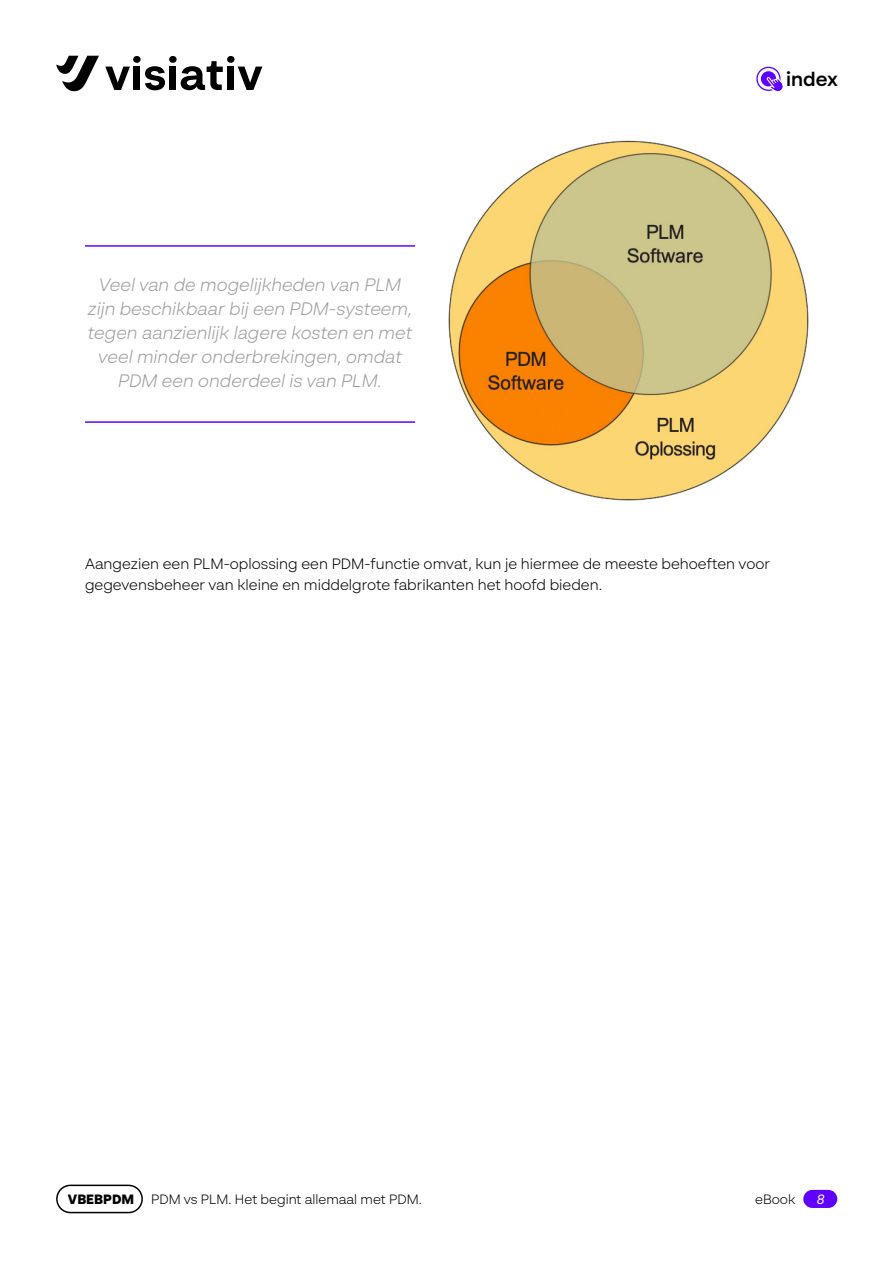
<style>
.page{position:relative;width:893px;height:1263px;background:#fff}
.page>*{position:absolute;margin:0;border:0;box-sizing:border-box;transform-origin:0 0}
.t1{font:600 19.5px "BR Sonoma";color:#000}
.t2{font:italic 300 18px/24px "BR Sonoma";color:#9d9d9c;text-align:center}
.t3{font:300 15px/21px "BR Sonoma";color:#000}
.t4{font:300 13.5px "BR Sonoma";color:#000}
.t5{font:900 13.5px "BR Sonoma";color:#000}
.t6{font:italic 13.5px "BR Sonoma";color:#fff}
</style>
<div class="page">
<svg style="left:56px;top:56px;width:43px;height:35px"></svg>
<svg style="left:105px;top:67px;width:25px;height:23px"></svg>
<div style="left:134px;top:67px;width:6px;height:23px;background:#000"></div>
<div style="left:170px;top:67px;width:6px;height:23px;background:#000"></div>
<div style="left:228px;top:67px;width:6px;height:23px;background:#000"></div>
<svg style="left:238px;top:67px;width:24px;height:23px"></svg>
<div style="left:133px;top:56px;width:8px;height:7px;background:#000;border-radius:3px"></div>
<div style="left:169px;top:56px;width:8px;height:7px;background:#000;border-radius:3px"></div>
<div style="left:227px;top:56px;width:8px;height:7px;background:#000;border-radius:3px"></div>
<svg style="left:145px;top:66px;width:20px;height:24px"></svg>
<svg style="left:181px;top:61px;width:42px;height:29px"></svg>
<img style="left:448px;top:140px;width:361px;height:361px">
<hr style="left:85px;top:245px;width:330px;height:2px;background:#6000ff">
<hr style="left:85px;top:421px;width:330px;height:2px;background:#6000ff">
<div style="left:803px;top:1190px;width:34px;height:18px;background:#6000ff;border-radius:9px"></div>
<div style="left:56px;top:1184px;width:87px;height:29px;border:2px solid #000;border-radius:14px"></div>
<div style="left:761px;top:71px;width:15px;height:15px;background:#6000ff;border-radius:50%"></div>
<div style="left:756px;top:67px;width:25px;height:24px;border:1px solid #6000ff;border-radius:50%"></div>
<svg style="left:766px;top:77px;width:17px;height:15px"></svg>
<p class="t1" style="left:786px;top:67px;width:53px">index</p>
<p class="t2" style="left:88px;top:272px;width:326px">Veel van de mogelijkheden van PLM zijn beschikbaar bij een PDM-systeem, tegen aanzienlijk lagere kosten en met veel minder onderbrekingen, omdat PDM een onderdeel is van PLM.</p>
<p class="t3" style="left:85px;top:553px;width:686px">Aangezien een PLM-oplossing een PDM-functie omvat, kun je hiermee de meeste behoeften voor gegevensbeheer van kleine en middelgrote fabrikanten het hoofd bieden.</p>
<p class="t5" style="left:68px;top:1190px;width:68px">VBEBPDM</p>
<p class="t4" style="left:151px;top:1191px;width:272px">PDM vs PLM. Het begint allemaal met PDM.</p>
<p class="t4" style="left:755px;top:1191px;width:42px">eBook</p>
<p class="t6" style="left:817px;top:1190px;width:9px">8</p>
</div>
